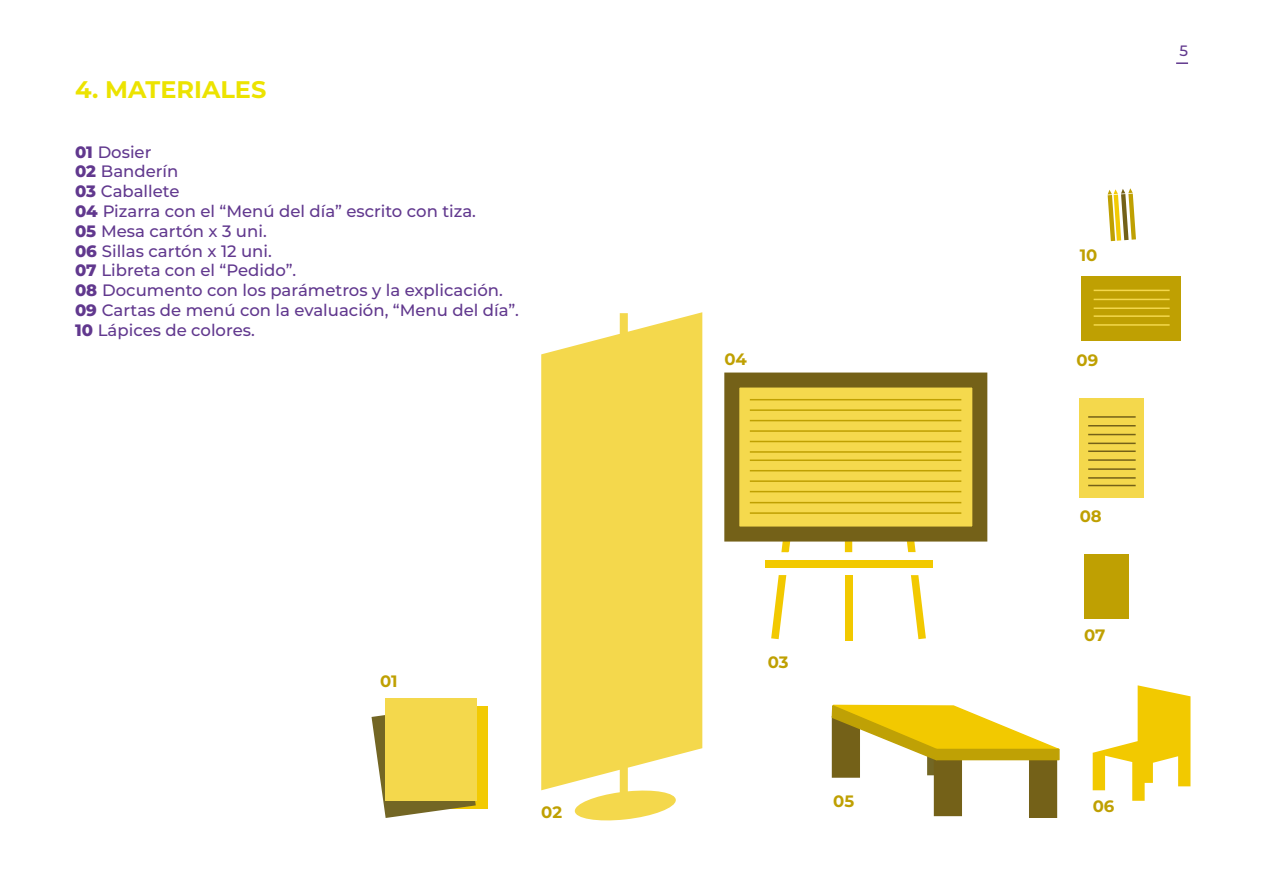
<style>
.page{position:relative;width:1263px;height:893px;background:#fff}
.page>*{position:absolute;margin:0;border:0;box-sizing:border-box;transform-origin:0 0}
.t1{font:700 24px "Montserrat";color:#ece300}
.t2{font:500 16.5px/19.8px "Montserrat";color:#61388e}
.t3{font:700 16.5px "Montserrat";color:#bfa002}
.t4{font:500 15px "Montserrat";color:#61388e}
.s1{font-weight:800}
</style>
<div class="page">
<svg style="left:1176px;top:62px;width:12px;height:2px"></svg>
<div style="left:396px;top:706px;width:91px;height:102px;background:#f2ca02"></div>
<svg style="left:371px;top:715px;width:105px;height:103px"></svg>
<div style="left:385px;top:698px;width:91px;height:102px;background:#f4d84c"></div>
<svg style="left:541px;top:312px;width:161px;height:509px;background:#f5dc5f"></svg>
<div style="left:934px;top:755px;width:28px;height:61px;background:#746118"></div>
<div style="left:1029px;top:758px;width:28px;height:60px;background:#746118"></div>
<svg style="left:831px;top:704px;width:229px;height:74px"></svg>
<div style="left:936px;top:749px;width:124px;height:11px;background:#bfa105"></div>
<svg style="left:1093px;top:685px;width:97px;height:116px"></svg>
<div style="left:1080px;top:398px;width:64px;height:99px;background:#f4d84c"></div>
<div style="left:1081px;top:276px;width:99px;height:64px;background:#bfa002"></div>
<div style="left:1084px;top:554px;width:44px;height:64px;background:#bfa002"></div>
<hr style="left:1088px;top:416px;width:48px;height:2px;background:#746118">
<hr style="left:1088px;top:434px;width:48px;height:1px;background:#746118">
<hr style="left:1094px;top:324px;width:75px;height:2px;background:#f4d84c">
<hr style="left:1088px;top:450px;width:48px;height:2px;background:#746118">
<hr style="left:1094px;top:307px;width:75px;height:2px;background:#f4d84c">
<hr style="left:1088px;top:468px;width:48px;height:2px;background:#746118">
<hr style="left:1094px;top:290px;width:75px;height:1px;background:#f4d84c">
<hr style="left:1088px;top:425px;width:48px;height:1px;background:#746118">
<hr style="left:1088px;top:443px;width:48px;height:1px;background:#746118">
<hr style="left:1094px;top:315px;width:75px;height:2px;background:#f4d84c">
<hr style="left:1088px;top:459px;width:48px;height:2px;background:#746118">
<hr style="left:1094px;top:299px;width:75px;height:1px;background:#f4d84c">
<hr style="left:1088px;top:477px;width:48px;height:2px;background:#746118">
<hr style="left:1088px;top:485px;width:48px;height:1px;background:#746118">
<svg style="left:781px;top:542px;width:134px;height:10px"></svg>
<div style="left:765px;top:560px;width:167px;height:7px;background:#f2c900"></div>
<svg style="left:771px;top:575px;width:15px;height:64px"></svg>
<svg style="left:911px;top:575px;width:15px;height:64px"></svg>
<div style="left:845px;top:575px;width:7px;height:65px;background:#f2c900"></div>
<svg style="left:1107px;top:188px;width:29px;height:53px"></svg>
<div style="left:724px;top:373px;width:263px;height:169px;background:#f5d94d;border:15px solid #746118"></div>
<hr style="left:750px;top:420px;width:211px;height:1px;background:#bfa002">
<hr style="left:750px;top:459px;width:211px;height:2px;background:#bfa002">
<hr style="left:750px;top:502px;width:211px;height:1px;background:#bfa002">
<hr style="left:750px;top:399px;width:211px;height:1px;background:#bfa002">
<hr style="left:750px;top:441px;width:211px;height:1px;background:#bfa002">
<hr style="left:750px;top:480px;width:211px;height:2px;background:#bfa002">
<hr style="left:750px;top:430px;width:211px;height:2px;background:#bfa002">
<hr style="left:750px;top:470px;width:211px;height:1px;background:#bfa002">
<hr style="left:750px;top:512px;width:211px;height:2px;background:#bfa002">
<hr style="left:750px;top:409px;width:211px;height:2px;background:#bfa002">
<hr style="left:750px;top:451px;width:211px;height:2px;background:#bfa002">
<hr style="left:750px;top:491px;width:211px;height:1px;background:#bfa002">
<h1 class="t1" style="left:75px;top:72px;width:193px">4. MATERIALES</h1>
<p class="t2" style="left:75px;top:141px;width:445px"><span class="s1">01</span> Dosier<br><span class="s1">02</span> Banderín<br><span class="s1">03</span> Caballete<br><span class="s1">04</span> Pizarra con el “Menú del día” escrito con tiza.<br><span class="s1">05</span> Mesa cartón x 3 uni.<br><span class="s1">06</span> Sillas cartón x 12 uni.<br><span class="s1">07</span> Libreta con el “Pedido”.<br><span class="s1">08</span> Documento con los parámetros y la explicación.<br><span class="s1">09</span> Cartas de menú con la evaluación, “Menu del día”.<br><span class="s1">10</span> Lápices de colores.</p>
<p class="t3" style="left:380px;top:669px;width:19px">01</p>
<p class="t3" style="left:541px;top:800px;width:22px">02</p>
<p class="t4" style="left:1179px;top:40px;width:10px">5</p>
<p class="t3" style="left:724px;top:347px;width:24px">04</p>
<p class="t3" style="left:1080px;top:243px;width:19px">10</p>
<p class="t3" style="left:1077px;top:348px;width:23px">09</p>
<p class="t3" style="left:768px;top:650px;width:22px">03</p>
<p class="t3" style="left:1080px;top:504px;width:24px">08</p>
<p class="t3" style="left:1084px;top:623px;width:23px">07</p>
<p class="t3" style="left:833px;top:789px;width:23px">05</p>
<p class="t3" style="left:1093px;top:795px;width:23px">06</p>
</div>
